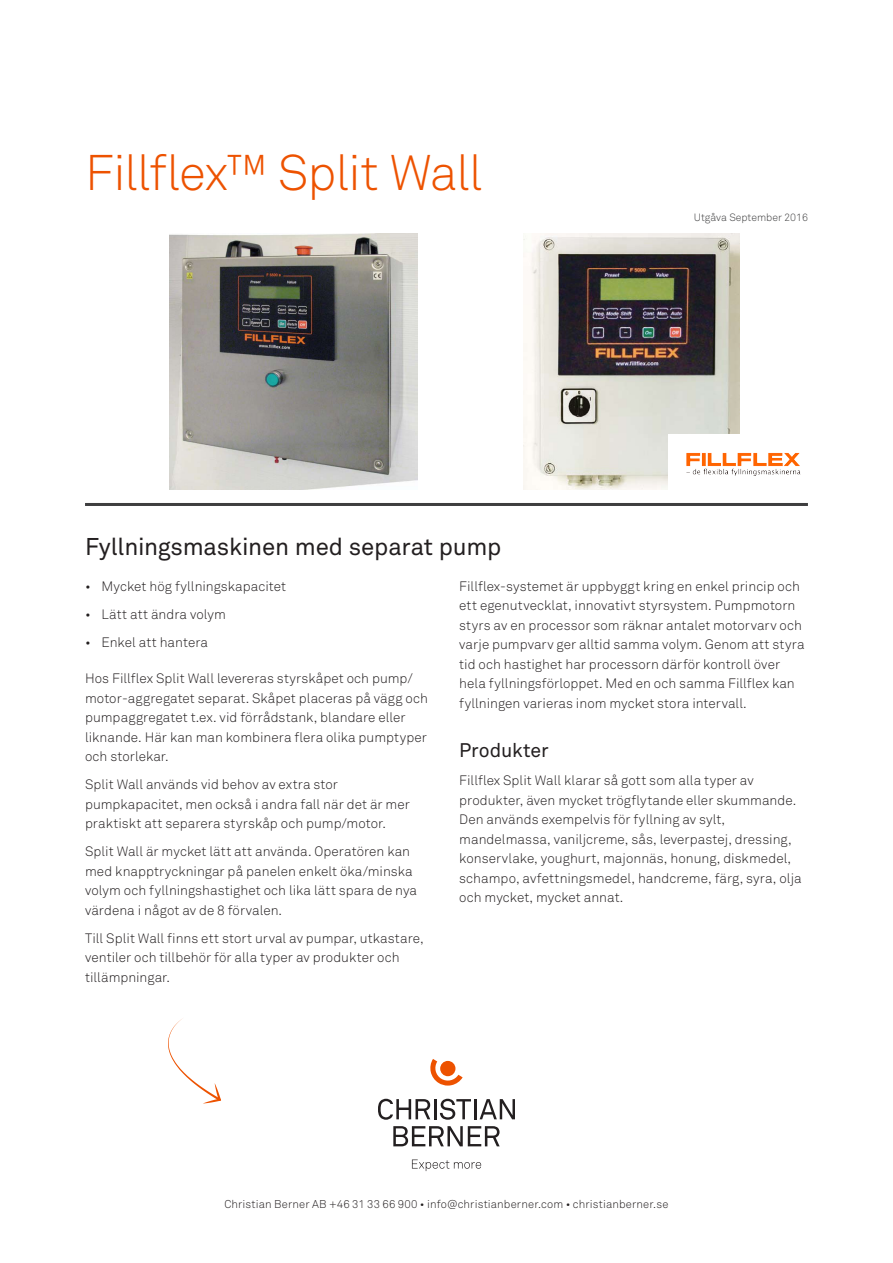
<style>
.page{position:relative;width:893px;height:1263px;background:#fff}
.page>*{position:absolute;margin:0;border:0;box-sizing:border-box;transform-origin:0 0}
.t1{font:49.5px "Akkurat Light Pro";letter-spacing:-.025em;color:#ed5200}
.t2{font:24px "Akkurat Pro";letter-spacing:-.01em;color:#231f20}
.t3{font:19.5px "Akkurat Pro";letter-spacing:-.005em;color:#231f20}
.t4{font:13.5px/19.5px "Akkurat Light Pro";letter-spacing:.005em;color:#231f20}
.t5{font:11.25px "Akkurat Light Pro";letter-spacing:.015em;color:#231f20}
.t6{font:10.5px "Akkurat Light Pro";color:#3e3e3f}
</style>
<div class="page">
<svg style="left:412px;top:1159px;width:69px;height:12px"></svg>
<svg style="left:430px;top:1059px;width:33px;height:26px"></svg>
<svg style="left:378px;top:1099px;width:52px;height:21px"></svg>
<hr style="left:434px;top:1099px;width:2px;height:20px;background:#231f20">
<svg style="left:440px;top:1099px;width:31px;height:21px"></svg>
<hr style="left:474px;top:1099px;width:3px;height:20px;background:#231f20">
<svg style="left:480px;top:1099px;width:35px;height:20px"></svg>
<svg style="left:393px;top:1126px;width:107px;height:20px"></svg>
<img style="left:169px;top:234px;width:249px;height:255px">
<img style="left:524px;top:234px;width:215px;height:255px">
<hr style="left:85px;top:503px;width:723px;height:3px;background:#3e3e3f">
<svg style="left:168px;top:1018px;width:53px;height:85px"></svg>
<div style="left:668px;top:434px;width:148px;height:59px;background:#fff"></div>
<img style="left:686px;top:452px;width:115px;height:23px">
<h1 class="t1" style="left:85px;top:143px;width:399px">Fillflex™ Split Wall</h1>
<h2 class="t2" style="left:85px;top:532px;width:418px">Fyllningsmaskinen med separat pump</h2>
<p class="t6" style="left:694px;top:211px;width:116px">Utgåva September 2016</p>
<p class="t4" style="left:85px;top:577px;width:203px">• Mycket hög fyllningskapacitet</p>
<p class="t4" style="left:85px;top:605px;width:143px">• Lätt att ändra volym</p>
<p class="t4" style="left:85px;top:633px;width:125px">• Enkel att hantera</p>
<p class="t4" style="left:85px;top:669px;width:345px">Hos Fillflex Split Wall levereras styrskåpet och pump/ motor-aggregatet separat. Skåpet placeras på vägg och pumpaggregatet t.ex. vid förrådstank, blandare eller liknande. Här kan man kombinera flera olika pumptyper och storlekar.</p>
<p class="t4" style="left:85px;top:775px;width:326px">Split Wall används vid behov av extra stor pumpkapacitet, men också i andra fall när det är mer praktiskt att separera styrskåp och pump/motor.</p>
<p class="t4" style="left:85px;top:842px;width:334px">Split Wall är mycket lätt att använda. Operatören kan med knapptryckningar på panelen enkelt öka/minska volym och fyllningshastighet och lika lätt spara de nya värdena i något av de 8 förvalen.</p>
<p class="t4" style="left:85px;top:929px;width:340px">Till Split Wall finns ett stort urval av pumpar, utkastare, ventiler och tillbehör för alla typer av produkter och tillämpningar.</p>
<p class="t4" style="left:459px;top:577px;width:347px">Fillflex-systemet är uppbyggt kring en enkel princip och ett egenutvecklat, innovativt styrsystem. Pumpmotorn styrs av en processor som räknar antalet motorvarv och varje pumpvarv ger alltid samma volym. Genom att styra tid och hastighet har processorn därför kontroll över hela fyllningsförloppet. Med en och samma Fillflex kan fyllningen varieras inom mycket stora intervall.</p>
<h3 class="t3" style="left:459px;top:739px;width:91px">Produkter</h3>
<p class="t4" style="left:459px;top:771px;width:344px">Fillflex Split Wall klarar så gott som alla typer av produkter, även mycket trögflytande eller skummande.<br>Den används exempelvis för fyllning av sylt, mandelmassa, vaniljcreme, sås, leverpastej, dressing, konservlake, youghurt, majonnäs, honung, diskmedel, schampo, avfettningsmedel, handcreme, färg, syra, olja och mycket, mycket annat.</p>
<p class="t5" style="left:224px;top:1197px;width:445px">Christian Berner AB +46 31 33 66 900 • info@christianberner.com • christianberner.se</p>
</div>
